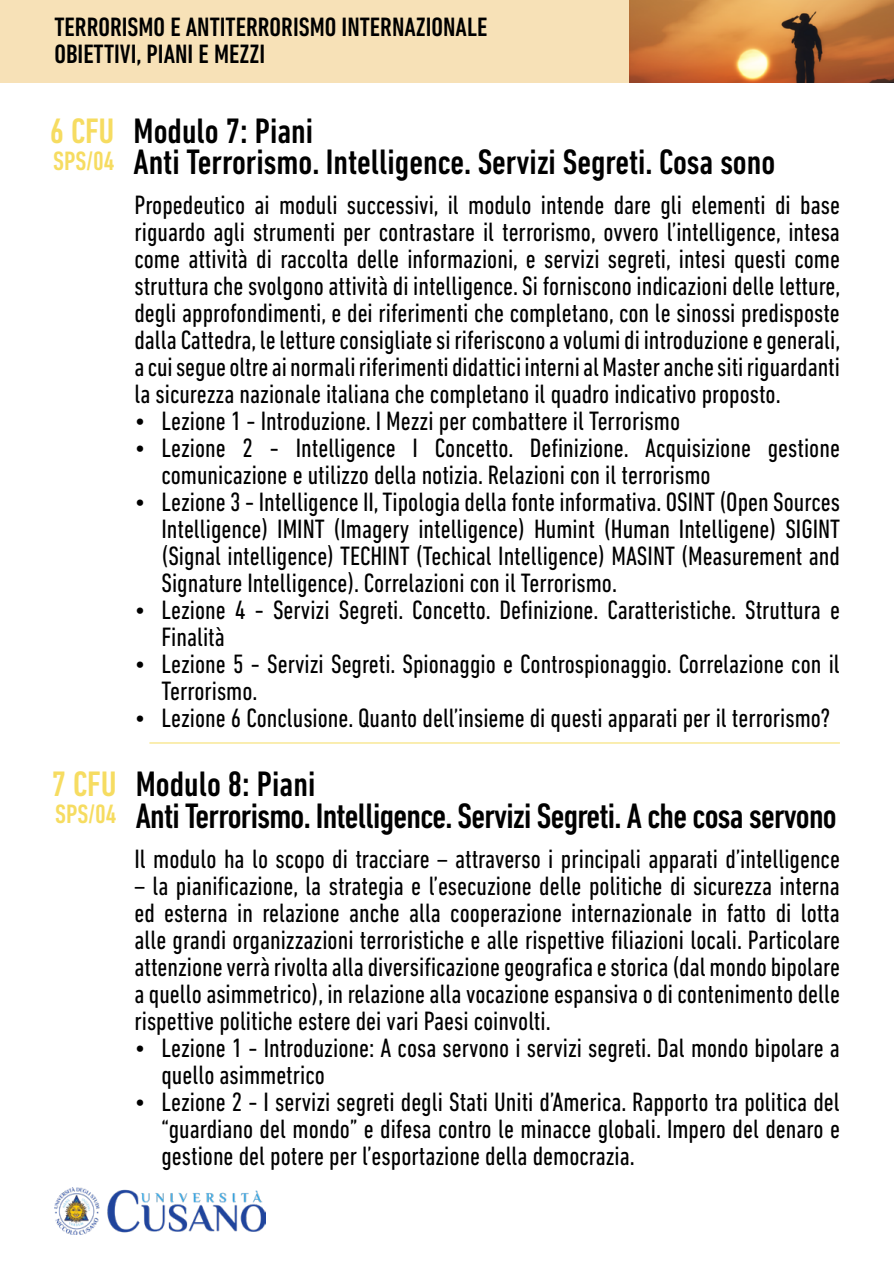
<style>
.page{position:relative;width:894px;height:1264px;background:#fff}
.page>*{position:absolute;margin:0;border:0;box-sizing:border-box;transform-origin:0 0}
.t1{font:500 condensed 36px "DIN Next LT Pro";letter-spacing:-.005em;color:#000}
.t2{font:500 condensed 36px "DIN Next LT Pro";color:#f6dc61}
.t3{font:condensed 27px/27px "DIN Next LT Pro";color:#000;text-align:justify}
.t4{font:500 condensed 27px "DIN Next LT Pro";color:#000}
.t5{font:500 condensed 27px "DIN Next LT Pro";color:#f6dc61}
</style>
<div class="page">
<img style="left:54px;top:1187px;width:211px;height:47px">
<div style="left:0;top:0;width:893px;height:83px;background:#f7e1b7"></div>
<hr style="left:149px;top:742px;width:690px;height:1px;background:#f6dd63">
<img style="left:630px;top:0;width:263px;height:83px">
<p class="t4" style="left:54px;top:11px;width:434px">TERRORISMO E ANTITERRORISMO INTERNAZIONALE</p>
<p class="t4" style="left:54px;top:38px;width:212px">OBIETTIVI, PIANI E MEZZI</p>
<p class="t2" style="left:50px;top:110px;width:66px">6 CFU</p>
<p class="t5" style="left:53px;top:145px;width:63px">SPS/04</p>
<p class="t2" style="left:52px;top:763px;width:66px">7 CFU</p>
<p class="t5" style="left:55px;top:798px;width:63px">SPS/04</p>
<p class="t1" style="left:134px;top:110px;width:181px">Modulo 7: Piani</p>
<p class="t1" style="left:134px;top:141px;width:643px">Anti Terrorismo. Intelligence. Servizi Segreti. Cosa sono</p>
<p class="t3" style="left:134px;top:191px;width:707px">Propedeutico ai moduli successivi, il modulo intende dare gli elementi di base riguardo agli strumenti per contrastare il terrorismo, ovvero l’intelligence, intesa come attività di raccolta delle informazioni, e servizi segreti, intesi questi come struttura che svolgono attività di intelligence. Si forniscono indicazioni delle letture, degli approfondimenti, e dei riferimenti che completano, con le sinossi predisposte dalla Cattedra, le letture consigliate si riferiscono a volumi di introduzione e generali, a cui segue oltre ai normali riferimenti didattici interni al Master anche siti riguardanti la sicurezza nazionale italiana che completano il quadro indicativo proposto.</p>
<p class="t3" style="left:134px;top:407px;width:547px">• Lezione 1 - Introduzione. I Mezzi per combattere il Terrorismo</p>
<p class="t3" style="left:161px;top:434px;width:680px;text-indent:-27px">• Lezione 2 - Intelligence I Concetto. Definizione. Acquisizione gestione comunicazione e utilizzo della notizia. Relazioni con il terrorismo</p>
<p class="t3" style="left:161px;top:488px;width:680px;text-indent:-27px">• Lezione 3 - Intelligence II, Tipologia della fonte informativa. OSINT (Open Sources Intelligence) IMINT (Imagery intelligence) Humint (Human Intelligene) SIGINT (Signal intelligence) TECHINT (Techical Intelligence) MASINT (Measurement and Signature Intelligence). Correlazioni con il Terrorismo.</p>
<p class="t3" style="left:161px;top:596px;width:680px;text-indent:-27px">• Lezione 4 - Servizi Segreti. Concetto. Definizione. Caratteristiche. Struttura e<br>Finalità</p>
<p class="t3" style="left:161px;top:650px;width:679px;text-indent:-27px">• Lezione 5 - Servizi Segreti. Spionaggio e Controspionaggio. Correlazione con il<br>Terrorismo.</p>
<p class="t3" style="left:134px;top:704px;width:697px">• Lezione 6 Conclusione. Quanto dell’insieme di questi apparati per il terrorismo?</p>
<p class="t1" style="left:136px;top:763px;width:181px">Modulo 8: Piani</p>
<p class="t1" style="left:136px;top:795px;width:702px">Anti Terrorismo. Intelligence. Servizi Segreti. A che cosa servono</p>
<p class="t3" style="left:134px;top:845px;width:707px">Il modulo ha lo scopo di tracciare – attraverso i principali apparati d’intelligence</p>
<p class="t3" style="left:134px;top:872px;width:707px">– la pianificazione, la strategia e l’esecuzione delle politiche di sicurezza interna ed esterna in relazione anche alla cooperazione internazionale in fatto di lotta alle grandi organizzazioni terroristiche e alle rispettive filiazioni locali. Particolare attenzione verrà rivolta alla diversificazione geografica e storica (dal mondo bipolare a quello asimmetrico), in relazione alla vocazione espansiva o di contenimento delle rispettive politiche estere dei vari Paesi coinvolti.</p>
<p class="t3" style="left:161px;top:1034px;width:680px;text-indent:-27px">• Lezione 1 - Introduzione: A cosa servono i servizi segreti. Dal mondo bipolare a quello asimmetrico</p>
<p class="t3" style="left:161px;top:1088px;width:680px;text-indent:-27px">• Lezione 2 - I servizi segreti degli Stati Uniti d’America. Rapporto tra politica del “guardiano del mondo” e difesa contro le minacce globali. Impero del denaro e gestione del potere per l’esportazione della democrazia.</p>
</div>
